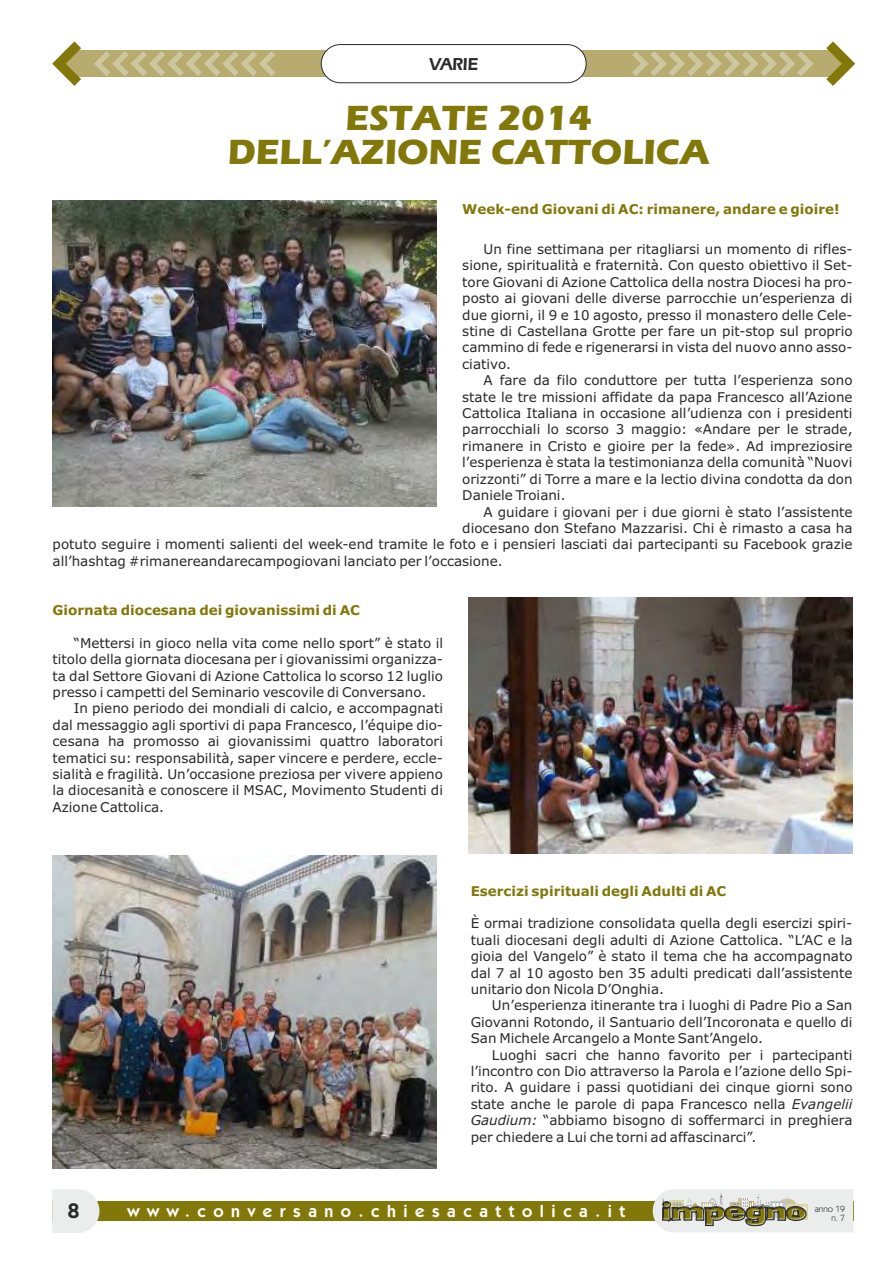
<style>
.page{position:relative;width:893px;height:1263px;background:#fff}
.page>*{position:absolute;margin:0;border:0;box-sizing:border-box;transform-origin:0 0}
.t1{font:700 36.3px/33.3px "Eras ITC";color:#82780a;text-align:center}
.t2{font:600 21px "Kabel IT Cby BT";color:#2b2929}
.t3{font:600 18px "Eras IT Cby BT";color:#2b2929}
.t4{font:600 17.25px "Kabel IT Cby BT";letter-spacing:.44em;color:#fff}
.t5{font:13.5px/16.4px "Verdana";color:#2b2929;text-align:justify}
.t6{font:700 13.5px "Verdana";color:#82780a}
.t7{font:9px "Kabel IT Cby BT";color:#2b2929}
.s1{font-style:italic}
</style>
<div class="page">
<div style="left:52px;top:1201px;width:801px;height:20px;background:#82780a"></div>
<svg style="left:653px;top:1189px;width:200px;height:43px"></svg>
<svg style="left:52px;top:1189px;width:47px;height:44px"></svg>
<div style="left:65px;top:50px;width:777px;height:27px;background:#b8ab70"></div>
<svg style="left:52px;top:41px;width:29px;height:45px"></svg>
<svg style="left:632px;top:51px;width:182px;height:25px"></svg>
<svg style="left:94px;top:51px;width:181px;height:25px"></svg>
<svg style="left:826px;top:41px;width:29px;height:45px"></svg>
<div style="left:321px;top:44px;width:266px;height:39px;background:#fff;border:1px solid #2b2929;border-radius:19px"></div>
<img style="left:53px;top:201px;width:384px;height:306px">
<img style="left:469px;top:598px;width:383px;height:255px">
<img style="left:53px;top:856px;width:384px;height:312px">
<h3 class="t3" style="left:429px;top:56px;width:51px">VARIE</h3>
<h1 class="t1" style="left:228px;top:105px;width:484px">ESTATE 2014<br>DELL’AZIONE CATTOLICA</h1>
<p class="t6" style="left:462px;top:204px;width:379px">Week-end Giovani di AC: rimanere, andare e gioire!</p>
<p class="t5" style="left:462px;top:242px;width:392px;text-indent:21px">Un fine settimana per ritagliarsi un momento di rifles&shy;sione, spiritualità e fraternità. Con questo obiettivo il Set&shy;tore Giovani di Azione Cattolica della nostra Diocesi ha pro&shy;posto ai giovani delle diverse parrocchie un’esperienza di due giorni, il 9 e 10 agosto, presso il monastero delle Cele&shy;stine di Castellana Grotte per fare un pit-stop sul proprio cammino di fede e rigenerarsi in vista del nuovo anno asso&shy;ciativo.</p>
<p class="t5" style="left:462px;top:373px;width:392px;text-indent:21px">A fare da filo conduttore per tutta l’esperienza sono state le tre missioni affidate da papa Francesco all’Azione Cattolica Italiana in occasione all’udienza con i presidenti parrocchiali lo scorso 3 maggio: «Andare per le strade, rimanere in Cristo e gioire per la fede». Ad impreziosire l’esperienza è stata la testimonianza della comunità “Nuovi orizzonti” di Torre a mare e la lectio divina condotta da don Daniele Troiani.</p>
<p class="t5" style="left:483px;top:504px;width:371px">A guidare i giovani per i due giorni è stato l’assistente</p>
<p class="t5" style="left:462px;top:521px;width:392px">diocesano don Stefano Mazzarisi. Chi è rimasto a casa ha</p>
<p class="t5" style="left:53px;top:537px;width:801px">potuto seguire i momenti salienti del week-end tramite le foto e i pensieri lasciati dai partecipanti su Facebook grazie</p>
<p class="t5" style="left:53px;top:554px;width:451px">all’hashtag #rimanereandarecampogiovani lanciato per l’occasione.</p>
<p class="t6" style="left:53px;top:605px;width:309px">Giornata diocesana dei giovanissimi di AC</p>
<p class="t5" style="left:53px;top:636px;width:392px;text-indent:21px">“Mettersi in gioco nella vita come nello sport” è stato il titolo della giornata diocesana per i giovanissimi organizza&shy;ta dal Settore Giovani di Azione Cattolica lo scorso 12 luglio presso i campetti del Seminario vescovile di Conversano.</p>
<p class="t5" style="left:53px;top:701px;width:392px;text-indent:21px">In pieno periodo dei mondiali di calcio, e accompagnati dal messaggio agli sportivi di papa Francesco, l’équipe dio&shy;cesana ha promosso ai giovanissimi quattro laboratori tematici su: responsabilità, saper vincere e perdere, eccle&shy;sialità e fragilità. Un’occasione preziosa per vivere appieno la diocesanità e conoscere il MSAC, Movimento Studenti di Azione Cattolica.</p>
<p class="t6" style="left:471px;top:885px;width:257px">Esercizi spirituali degli Adulti di AC</p>
<p class="t5" style="left:471px;top:916px;width:383px">È ormai tradizione consolidata quella degli esercizi spiri&shy;tuali diocesani degli adulti di Azione Cattolica. “L’AC e la gioia del Vangelo” è stato il tema che ha accompagnato dal 7 al 10 agosto ben 35 adulti predicati dall’assistente unitario don Nicola D’Onghia.</p>
<p class="t5" style="left:471px;top:998px;width:383px;text-indent:21px">Un’esperienza itinerante tra i luoghi di Padre Pio a San Giovanni Rotondo, il Santuario dell’Incoronata e quello di San Michele Arcangelo a Monte Sant’Angelo.</p>
<p class="t5" style="left:471px;top:1048px;width:383px;text-indent:21px">Luoghi sacri che hanno favorito per i partecipanti l’incontro con Dio attraverso la Parola e l’azione dello Spi&shy;rito. A guidare i passi quotidiani dei cinque giorni sono state anche le parole di papa Francesco nella <span class="s1">Evangelii Gaudium:</span> “abbiamo bisogno di soffermarci in preghiera per chiedere a Lui che torni ad affascinarci”.</p>
<h2 class="t2" style="left:68px;top:1202px;width:13px">8</h2>
<p class="t7" style="left:831px;top:1214px;width:15px">n. 7</p>
<p class="t4" style="left:128px;top:1204px;width:499px">www.conversano.chiesacattolica.it</p>
<p class="t7" style="left:815px;top:1205px;width:32px">anno 19</p>
</div>
